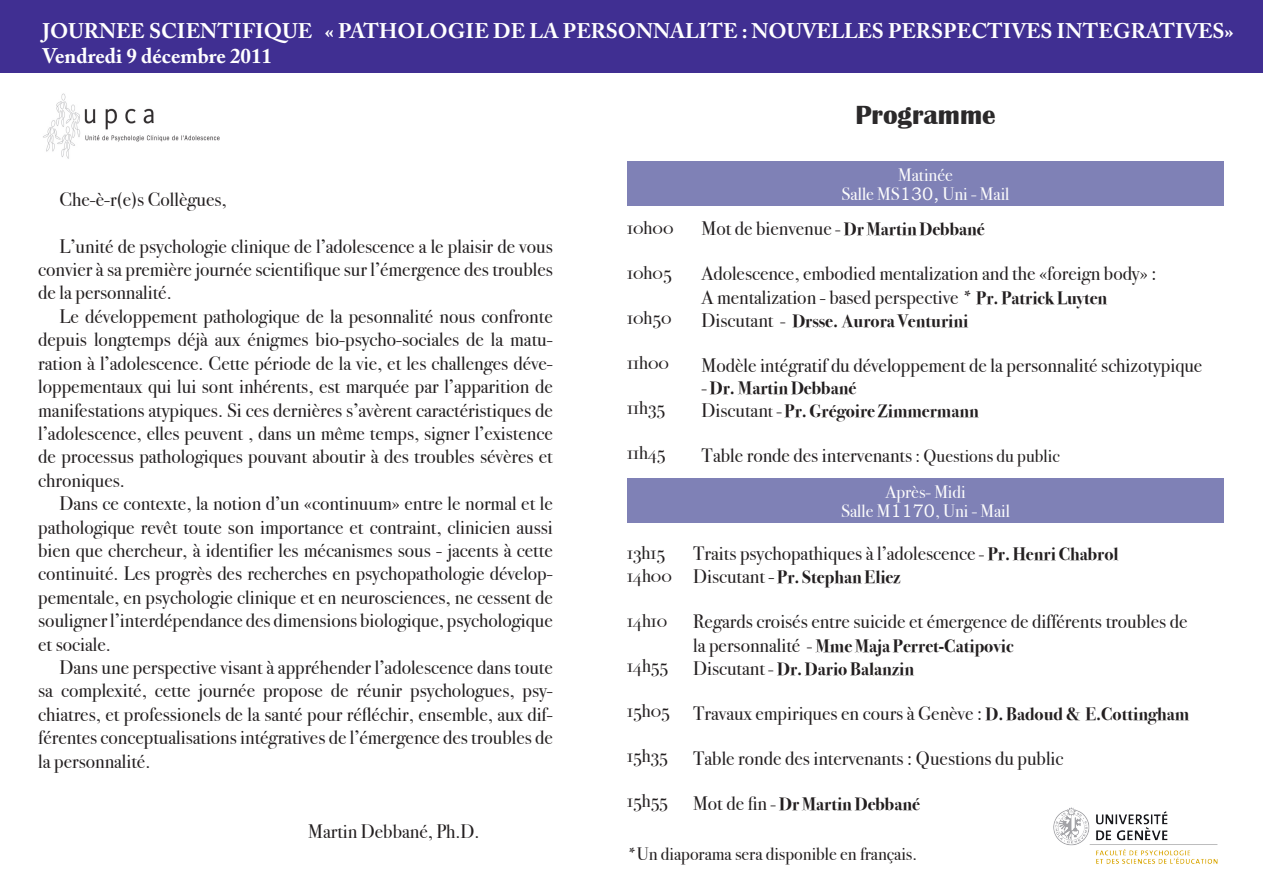
<style>
.page{position:relative;width:1263px;height:893px;background:#fff}
.page>*{position:absolute;margin:0;border:0;box-sizing:border-box;transform-origin:0 0}
.t1{font:700 27px "Britannic";color:#2b292a}
.t2{font:700 21px "Adobe Caslon Pro";color:#fff}
.t3{font:19.5px/23.4px "Bodoni Svty Two OSITCTT Book";color:#231f20;text-align:justify}
.t4{font:18.75px "Bodoni Svty Two OSITCTT Book";color:#231f20}
.t5{font:18px "Bodoni Svty Two OSITCTT Bold";color:#231f20}
.t6{font:18px "Bodoni Svty Two OSITCTT Book";color:#fcfcfc}
.t7{font:18px "Bodoni Svty Two OSITCTT Book";color:#231f20}
.s1{font-family:"Bookman Old Style"}
.s2{font-family:"Bodoni Svty Two OSITCTT Book";font-size:19.5px}
.s3{font-family:"Bodoni Svty Two OSITCTT Book"}
.s4{font-family:"Bodoni Svty Two OSITCTT Bold";font-size:18px}
.s5{font-size:18px}
</style>
<div class="page">
<div style="left:627px;top:162px;width:597px;height:44px;background:#7f81b6"></div>
<div style="left:627px;top:478px;width:597px;height:45px;background:#7f81b6"></div>
<div style="left:0;top:0;width:1263px;height:72px;background:#402f92"></div>
<img style="left:43px;top:93px;width:177px;height:66px">
<img style="left:1053px;top:807px;width:165px;height:57px">
<p class="t2" style="left:43px;top:19px;width:1193px">JOURNEE SCIENTIFIQUE « PATHOLOGIE DE LA PERSONNALITE : NOUVELLES PERSPECTIVES INTEGRATIVES»</p>
<p class="t2" style="left:43px;top:44px;width:231px">Vendredi 9 décembre 2011</p>
<p class="t3" style="left:60px;top:188px;width:169px">Che-è-r(e)s Collègues,</p>
<p class="t3" style="left:38px;top:234px;width:516px;text-indent:21px">L’unité de psychologie clinique de l’adolescence a le plaisir de vous convier à sa première journée scientifique sur l’émergence des troubles de la personnalité.</p>
<p class="t3" style="left:38px;top:305px;width:516px;text-indent:21px">Le développement pathologique de la pesonnalité nous confronte depuis longtemps déjà aux énigmes bio-psycho-sociales de la matu&shy;ration à l’adolescence. Cette période de la vie, et les challenges déve&shy;loppementaux qui lui sont inhérents, est marquée par l’apparition de manifestations atypiques. Si ces dernières s’avèrent caractéristiques de l’adolescence, elles peuvent , dans un même temps, signer l’existence de processus pathologiques pouvant aboutir à des troubles sévères et chroniques.</p>
<p class="t3" style="left:38px;top:492px;width:516px;text-indent:21px">Dans ce contexte, la notion d’un «continuum» entre le normal et le pathologique revêt toute son importance et contraint, clinicien aussi bien que chercheur, à identifier les mécanismes sous - jacents à cette continuité. Les progrès des recherches en psychopathologie dévelop&shy;pementale, en psychologie clinique et en neurosciences, ne cessent de souligner l’interdépendance des dimensions biologique, psychologique et sociale.</p>
<p class="t3" style="left:38px;top:656px;width:516px;text-indent:21px">Dans une perspective visant à appréhender l’adolescence dans toute sa complexité, cette journée propose de réunir psychologues, psy&shy;chiatres, et professionels de la santé pour réfléchir, ensemble, aux dif&shy;férentes conceptualisations intégratives de l’émergence des troubles de la personnalité.</p>
<p class="t3" style="left:308px;top:819px;width:173px">Martin Debbané, Ph.D.</p>
<p class="t4" style="left:627px;top:217px;width:48px">10h00</p>
<p class="t4" style="left:627px;top:262px;width:46px">10h05</p>
<p class="t4" style="left:627px;top:307px;width:46px">10h50</p>
<p class="t4" style="left:627px;top:352px;width:43px">11h00</p>
<p class="t4" style="left:627px;top:397px;width:39px">11h35</p>
<p class="t4" style="left:627px;top:442px;width:40px">11h45</p>
<p class="t1" style="left:855px;top:100px;width:142px">Programme</p>
<p class="t6" style="left:898px;top:165px;width:56px">Matinée</p>
<p class="t6" style="left:842px;top:183px;width:169px">Salle MS<span class="s1">130,</span> Uni - Mail</p>
<p class="t5" style="left:702px;top:218px;width:285px"><span class="s2">Mot de bienvenue</span> <span class="s3">-</span> Dr Martin Debbané</p>
<p class="t3" style="left:702px;top:262px;width:456px">Adolescence, embodied mentalization and the «foreign body» :</p>
<p class="t3" style="left:702px;top:285px;width:407px">A mentalization - based perspective * <span class="s4">Pr. Patrick Luyten</span></p>
<p class="t5" style="left:702px;top:310px;width:268px"><span class="s2">Discutant</span> <span class="s3">-</span> Drsse. Aurora Venturini</p>
<p class="t3" style="left:702px;top:354px;width:502px">Modèle intégratif du développement de la personnalité schizotypique</p>
<p class="t5" style="left:702px;top:377px;width:156px"><span class="s3">-</span> Dr. Martin Debbané</p>
<p class="t5" style="left:702px;top:400px;width:279px"><span class="s2">Discutan</span><span class="s3">t -</span> Pr. Grégoire Zimmermann</p>
<p class="t3" style="left:702px;top:444px;width:359px">Table ronde des intervenants <span class="s5">: Questions du public</span></p>
<p class="t6" style="left:885px;top:481px;width:82px">Après- Midi</p>
<p class="t6" style="left:841px;top:500px;width:170px">Salle M<span class="s1">1170</span>, Uni - Mail</p>
<p class="t4" style="left:627px;top:542px;width:39px">13h15</p>
<p class="t4" style="left:627px;top:564px;width:46px">14h00</p>
<p class="t4" style="left:627px;top:609px;width:42px">14h10</p>
<p class="t4" style="left:627px;top:654px;width:42px">14h55</p>
<p class="t4" style="left:627px;top:699px;width:44px">15h05</p>
<p class="t4" style="left:627px;top:744px;width:42px">15h35</p>
<p class="t4" style="left:627px;top:789px;width:42px">15h55</p>
<p class="t3" style="left:693px;top:542px;width:427px">Traits psychopathiques à l’adolescence <span class="s5">-</span> <span class="s4">Pr. Henri Chabrol</span></p>
<p class="t5" style="left:693px;top:567px;width:209px"><span class="s2">Discutant -</span> Pr. Stephan Eliez</p>
<p class="t3" style="left:693px;top:610px;width:496px">Regards croisés entre suicide et émergence de différents troubles de</p>
<p class="t5" style="left:693px;top:635px;width:322px"><span class="s2">la personnalité</span> <span class="s3">-</span> Mme Maja Perret-Catipovic</p>
<p class="t5" style="left:693px;top:659px;width:222px"><span class="s2">Discutant</span> <span class="s3">-</span> Dr. Dario Balanzin</p>
<p class="t3" style="left:693px;top:702px;width:497px">Travaux empiriques en cours à Genève : <span class="s4">D. Badoud &amp; E.Cottingham</span></p>
<p class="t3" style="left:693px;top:747px;width:372px">Table ronde des intervenants : Questions du public</p>
<p class="t5" style="left:693px;top:794px;width:228px"><span class="s2">Mot de fin</span> <span class="s3">-</span> Dr Martin Debbané</p>
<p class="t7" style="left:627px;top:843px;width:291px">*Un diaporama sera disponible en français.</p>
</div>
